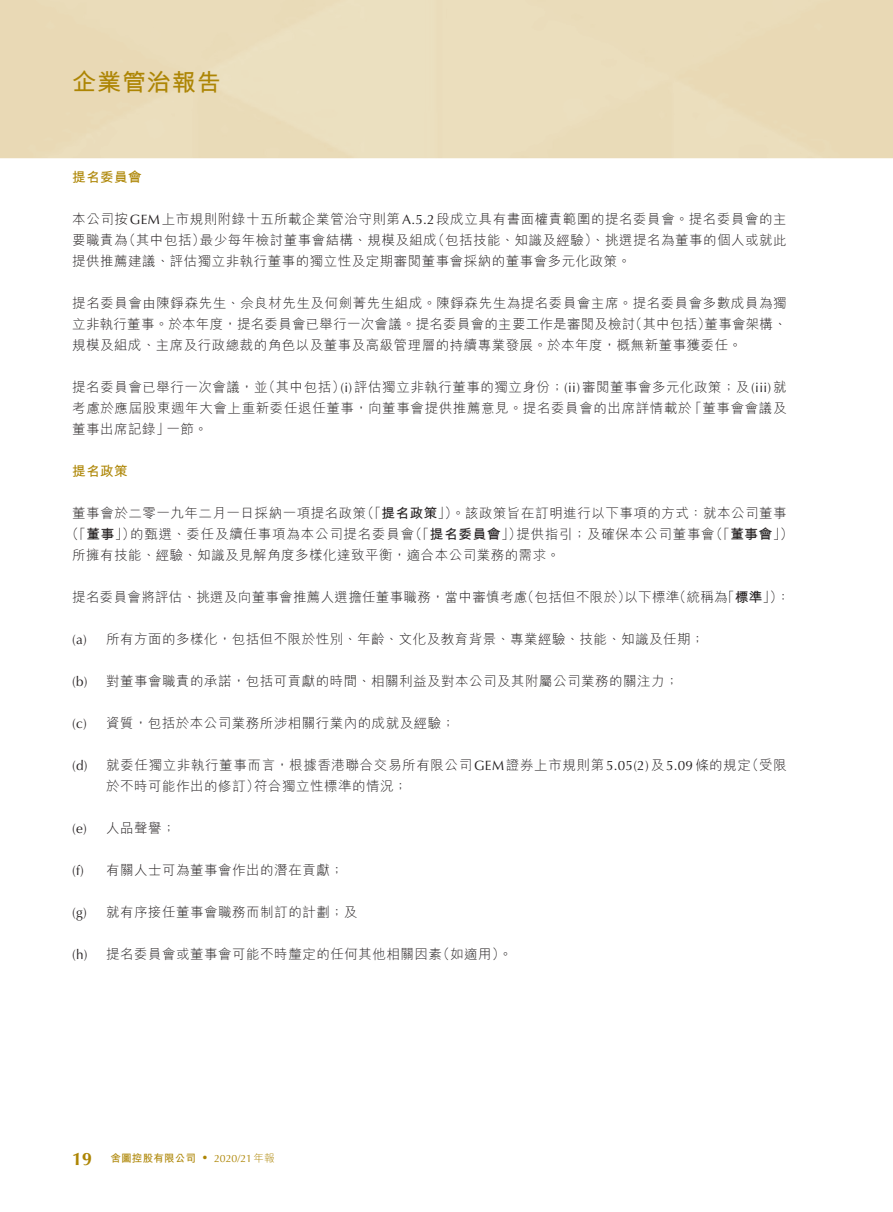
<style>
.page{position:relative;width:893px;height:1212px;background:#fff}
.page>*{position:absolute;margin:0;border:0;box-sizing:border-box;transform-origin:0 0}
.t1{font:700 24px "M Hei HK";letter-spacing:.035em;color:#ad8504}
.t2{font:700 18px "Optima LT Std";color:#ad8504}
._00_txt{font:300 13.5px/21px "M Hei HK";letter-spacing:.035em;color:#231f20}
._00_txt-2{font:300 13.5px "M Hei HK";letter-spacing:.06em;color:#231f20}
._00_txt-3{font:13.5px "Optima LT Std";color:#231f20}
._02_H2{font:700 13.5px "M Hei HK";letter-spacing:.035em;color:#ad8504}
._00_txt-4{font:700 13.5px "M Hei HK";letter-spacing:.06em;color:#231f20}
.t3{font:10.5px "Optima LT Std";color:#ad8504}
.t4{font:700 10.5px "M Hei HK";letter-spacing:.02em;color:#ad8504}
.s1{font-family:"Optima LT Std";font-weight:400}
.s2{font-weight:700}
.s3{font-weight:300}
.s4{font-family:"M Hei HK";font-weight:300}
</style>
<div class="page">
<h1 class="t1" style="left:72px;top:65px;width:150px">企業管治報告</h1>
<p class="_02_H2" style="left:72px;top:167px;width:71px">提名委員會</p>
<p class="_00_txt" style="left:72px;top:208px;width:716px;text-align:right">本公司按<span class="s1">GEM</span>上市規則附錄十五所載企業管治守則第<span class="s1">A.5.2</span>段成立具有書面權責範圍的提名委員會。提名委員會的主（包括技能、知識及經驗）、挑選提名為董事的個人或就此</p>
<p class="_00_txt" style="left:122px;top:229px;width:84px">（其中包括）</p>
<p class="_00_txt" style="left:200px;top:229px;width:238px">最少每年檢討董事會結構、規模及組成</p>
<p class="_00_txt" style="left:72px;top:229px;width:560px">要職責為<br>提供推薦建議、評估獨立非執行董事的獨立性及定期審閱董事會採納的董事會多元化政策。</p>
<p class="_00_txt" style="left:72px;top:292px;width:716px;text-align:right">提名委員會由陳錚森先生、佘良材先生及何劍菁先生組成。陳錚森先生為提名委員會主席。提名委員會多數成員為獨董事會架構、</p>
<p class="_00_txt" style="left:629px;top:313px;width:84px">（其中包括）</p>
<p class="_00_txt" style="left:72px;top:313px;width:671px">立非執行董事。於本年度，提名委員會已舉行一次會議。提名委員會的主要工作是審閱及檢討<br>規模及組成、主席及行政總裁的角色以及董事及高級管理層的持續專業發展。於本年度，概無新董事獲委任。</p>
<p class="_00_txt" style="left:72px;top:376px;width:716px;text-align:right">提名委員會已舉行一次會議， （並 其中包括）<span class="s1">( )i</span> 評估獨立非執行董事的獨立身份；<span class="s1">(ii)</span>審閱董事會多元化政策；及<span class="s1">(iii</span> 就<span class="s1">)</span>「董事會會議及</p>
<p class="_00_txt" style="left:166px;top:397px;width:527px;text-indent:-94px">考慮於應屆股東週年大會上重新委任退任董事，向董事會提供推薦意見。提名委員會的出席詳情載於一節。</p>
<p class="_00_txt" style="left:72px;top:418px;width:99px">董事出席記錄」</p>
<p class="_02_H2" style="left:72px;top:461px;width:57px">提名政策</p>
<p class="_00_txt" style="left:361px;top:502px;width:427px">（「<span class="s2">提名政策</span>」）。該政策旨在訂明進行以下事項的方式：就本公司董事</p>
<p class="_00_txt" style="left:72px;top:502px;width:296px">董事會於二零一九年二月一日採納一項提名政策</p>
<p class="_00_txt-4" style="left:409px;top:524px;width:114px"><span class="s3">（「</span>提名委員會<span class="s3">」）</span></p>
<p class="_00_txt" style="left:709px;top:523px;width:86px">（「<span class="s2">董事會</span> (「</p>
<p class="_00_txt-2" style="left:130px;top:527px;width:286px">的甄選、委任及續任事項為本公司提名委員會</p>
<p class="_00_txt" style="left:72px;top:523px;width:489px;text-indent:-7px">（「<span class="s2">董事</span>」）<br>所擁有技能、經驗、知識及見解角度多樣化達致平衡，適合本公司業務的需求。</p>
<p class="_00_txt-2" style="left:516px;top:527px;width:200px">提供指引；及確保本公司董事會</p>
<p class="_00_txt" style="left:72px;top:586px;width:457px">提名委員會將評估、挑選及向董事會推薦人選擔任董事職務，當中審慎考慮</p>
<p class="_00_txt" style="left:106px;top:628px;width:599px">所有方面的多樣化，包括但不限於性別、年齡、文化及教育背景、專業經驗、技能、知識及任期;</p>
<p class="_00_txt" style="left:521px;top:586px;width:112px">（包括但不限於）</p>
<p class="_00_txt" style="left:673px;top:586px;width:56px">（統稱為</p>
<p class="_00_txt" style="left:721px;top:586px;width:70px">「<span class="s2">標準</span> ：(「</p>
<p class="_00_txt" style="left:624px;top:586px;width:56px">以下標準</p>
<p class="_00_txt-3" style="left:72px;top:632px;width:16px">)a(</p>
<p class="_00_txt-3" style="left:72px;top:674px;width:17px">)b(</p>
<p class="_00_txt" style="left:106px;top:670px;width:574px">對董事會職責的承諾，包括可貢獻的時間、相關利益及對本公司及其附屬公司業務的關注力;</p>
<p class="_00_txt-3" style="left:72px;top:716px;width:16px">)c(</p>
<p class="_00_txt" style="left:106px;top:712px;width:350px">資質，包括於本公司業務所涉相關行業內的成就及經驗;</p>
<p class="_00_txt-3" style="left:72px;top:758px;width:17px">)d(</p>
<p class="_00_txt" style="left:745px;top:754px;width:43px">（受限</p>
<p class="_00_txt" style="left:106px;top:754px;width:646px">就委任獨立非執行董事而言，根據香港聯合交易所有限公司<span class="s1">GEM</span>證券上市規則第<span class="s1">5.05</span> 及<span class="s1">)2( 5.09</span>條的規定</p>
<p class="_00_txt-3" style="left:72px;top:821px;width:16px">)e(</p>
<p class="_00_txt" style="left:106px;top:775px;width:155px">於不時可能作出的修訂）</p>
<p class="_00_txt" style="left:106px;top:817px;width:71px">人品聲譽;</p>
<p class="_00_txt" style="left:254px;top:775px;width:155px">符合獨立性標準的情況;</p>
<p class="_00_txt-3" style="left:72px;top:863px;width:13px">)f(</p>
<p class="_00_txt" style="left:106px;top:859px;width:239px">有關人士可為董事會作出的潛在貢獻;</p>
<p class="_00_txt-3" style="left:72px;top:905px;width:16px">)g(</p>
<p class="_00_txt" style="left:106px;top:901px;width:252px">就有序接任董事會職務而制訂的計劃；及</p>
<p class="_00_txt-3" style="left:72px;top:947px;width:17px">)h(</p>
<p class="_00_txt" style="left:436px;top:943px;width:77px">（如適用。(</p>
<p class="_00_txt" style="left:106px;top:943px;width:337px">提名委員會或董事會可能不時釐定的任何其他相關因素</p>
<h2 class="t2" style="left:72px;top:1148px;width:22px">19</h2>
<p class="t4" style="left:111px;top:1150px;width:87px">舍圖控股有限公司</p>
<p class="t3" style="left:214px;top:1152px;width:62px">2020/21<span class="s4">年報</span></p>
<p class="t3" style="left:202px;top:1152px;width:8px">•</p>
</div>
